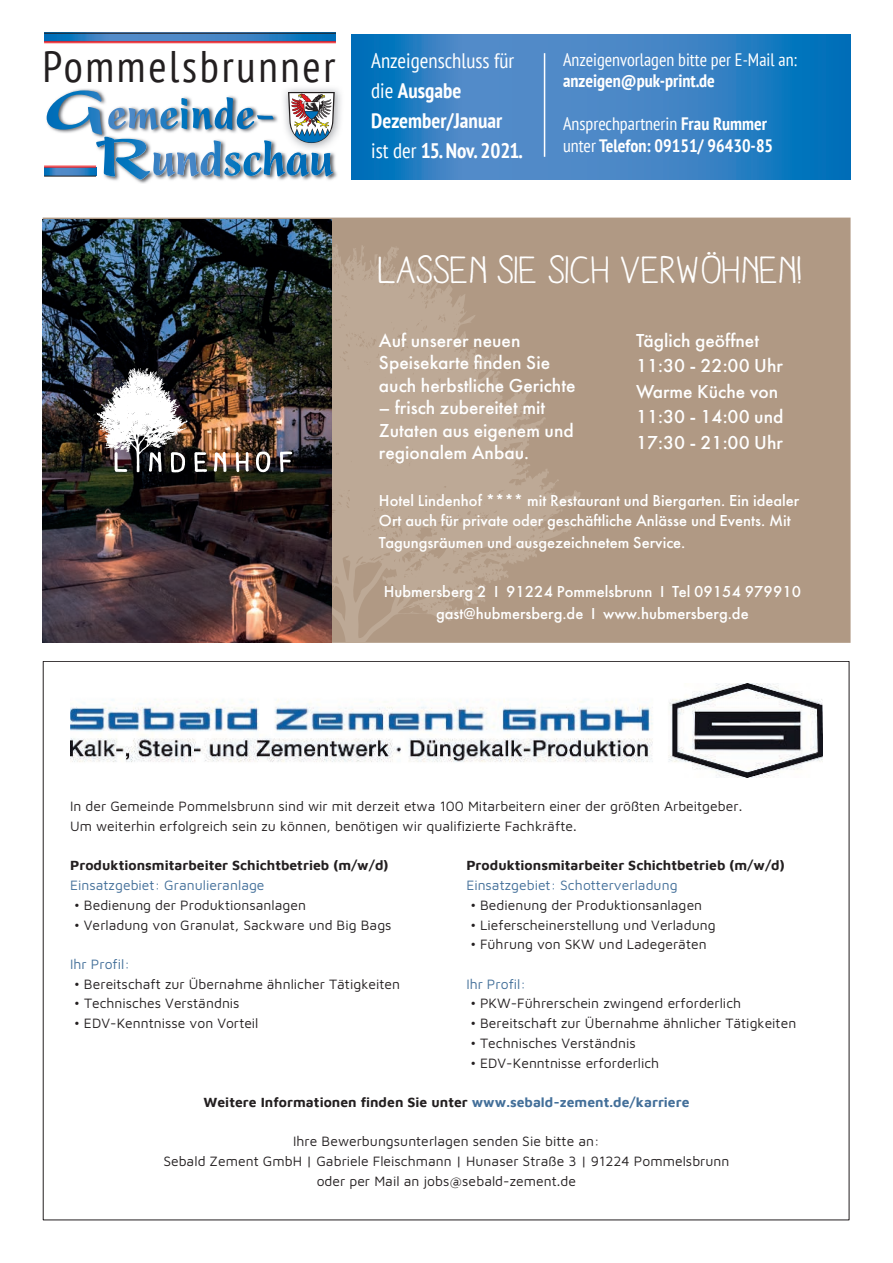
<style>
.page{position:relative;width:893px;height:1263px;background:#fff}
.page>*{position:absolute;margin:0;border:0;box-sizing:border-box;transform-origin:0 0}
.t1{font:39px "Aracne Reg";color:#fff}
.t2{font:700 condensed 21px/30px "PT Sans";color:#fff}
.t3{font:500 19.5px/22.5px "Futura";color:#fff}
.t4{font:700 condensed 18px/21.6px "PT Sans";color:#fff}
.t5{font:condensed 18px "PT Sans";color:#fff}
.t6{font:500 16.5px/19.8px "Futura";color:#fff}
.t7{font:13.95px/19.6px "Maven Pro";color:#231f20}
.t8{font:700 13.95px "Maven Pro";color:#231f20}
.t9{font:13.95px "Maven Pro";color:#436f99}
.s1{font-weight:400;font-size:44.1px;color:#231f20}
.s2{font-weight:400}
.s3{color:#436f99}
</style>
<div class="page">
<svg style="left:44px;top:34px;width:292px;height:7px;background:#3180c2"></svg>
<div style="left:44px;top:167px;width:52px;height:9px;background:#006fb9"></div>
<img style="left:284px;top:88px;width:54px;height:53px">
<svg style="left:47px;top:90px;width:288px;height:90px"></svg>
<hr style="left:44px;top:42px;width:292px;height:1px;background:#ee1d23">
<hr style="left:44px;top:41px;width:292px;height:1px;background:#ee1d23">
<hr style="left:44px;top:166px;width:52px;height:1px;background:#ee1d23">
<hr style="left:44px;top:167px;width:52px;height:1px;background:#ee1d23">
<hr style="left:44px;top:33px;width:292px;height:1px;background:#231f20">
<hr style="left:44px;top:176px;width:52px;height:1px;background:#231f20">
<svg style="left:351px;top:34px;width:499px;height:145px;background:#3180c2"></svg>
<hr style="left:544px;top:53px;width:1px;height:104px;background:#fff">
<img style="left:70px;top:683px;width:753px;height:95px">
<div style="left:43px;top:218px;width:807px;height:424px;background:#b09984"></div>
<svg style="left:332px;top:244px;width:249px;height:399px;fill:#bda996"></svg>
<img style="left:43px;top:219px;width:289px;height:424px">
<svg style="left:194px;top:452px;width:13px;height:20px"></svg>
<svg style="left:214px;top:452px;width:12px;height:20px"></svg>
<svg style="left:236px;top:452px;width:13px;height:20px"></svg>
<svg style="left:256px;top:451px;width:14px;height:21px"></svg>
<svg style="left:280px;top:451px;width:13px;height:21px"></svg>
<img style="left:97px;top:369px;width:91px;height:104px">
<h2 class="t2" style="left:371px;top:45px;width:153px;text-indent:-329px"><span class="s1">Pommelsbrunner</span> <span class="s2">Anzeigenschluss für die</span> Ausgabe<br>Dezember/Januar <span class="s2">ist der</span> 15. Nov. 2021.</h2>
<p class="t5" style="left:563px;top:48px;width:235px">Anzeigenvorlagen bitte per E-Mail an:</p>
<p class="t4" style="left:563px;top:70px;width:153px">anzeigen@puk-print.de</p>
<p class="t4" style="left:563px;top:113px;width:212px"><span class="s2">Ansprechpartnerin</span> Frau Rummer <span class="s2">unter</span> Telefon: 09151/ 96430-85</p>
<h1 class="t1" style="left:379px;top:248px;width:427px">LASSEN SIE SICH VERWÖHNEN!</h1>
<h3 class="t3" style="left:379px;top:329px;width:198px">Auf unserer neuen<br>Speisekarte finden Sie auch herbstliche Gerichte</h3>
<h3 class="t3" style="left:379px;top:397px;width:196px">– frisch zubereitet mit<br>Zutaten aus eigenem und regionalem Anbau.</h3>
<h3 class="t3" style="left:636px;top:328px;width:149px;line-height:25.5px">Täglich geöffnet<br>11:30 - 22:00 Uhr<br>Warme Küche von<br>11:30 - 14:00 und<br>17:30 - 21:00 Uhr</h3>
<p class="t6" style="left:379px;top:491px;width:422px">Hotel Lindenhof **** mit Restaurant und Biergarten. Ein idealer<br>Ort auch für private oder geschäftliche Anlässe und Events. Mit</p>
<p class="t6" style="left:379px;top:532px;width:308px">Tagungsräumen und ausgezeichnetem Service.</p>
<p class="t6" style="left:384px;top:581px;width:419px;line-height:21.6px;text-align:center">Hubmersberg 2 I 91224 Pommelsbrunn I Tel 09154 979910 gast@hubmersberg.de I www.hubmersberg.de</p>
<p class="t7" style="left:70px;top:796px;width:674px">In der Gemeinde Pommelsbrunn sind wir mit derzeit etwa 100 Mitarbeitern einer der größten Arbeitgeber.<br>Um weiterhin erfolgreich sein zu können, benötigen wir qualifizierte Fachkräfte.</p>
<p class="t8" style="left:70px;top:856px;width:320px">Produktionsmitarbeiter Schichtbetrieb (m/w/d)</p>
<p class="t9" style="left:70px;top:876px;width:196px">Einsatzgebiet: Granulieranlage</p>
<p class="t7" style="left:74px;top:894px;width:233px">• Bedienung der Produktionsanlagen</p>
<p class="t7" style="left:74px;top:914px;width:319px">• Verladung von Granulat, Sackware und Big Bags</p>
<p class="t9" style="left:70px;top:954px;width:61px">Ihr Profil:</p>
<p class="t7" style="left:74px;top:973px;width:327px">• Bereitschaft zur Übernahme ähnlicher Tätigkeiten</p>
<p class="t7" style="left:74px;top:993px;width:167px">• Technisches Verständnis</p>
<p class="t7" style="left:74px;top:1012px;width:186px">• EDV-Kenntnisse von Vorteil</p>
<p class="t8" style="left:466px;top:856px;width:320px">Produktionsmitarbeiter Schichtbetrieb (m/w/d)</p>
<p class="t9" style="left:466px;top:876px;width:213px">Einsatzgebiet: Schotterverladung</p>
<p class="t7" style="left:470px;top:894px;width:233px">• Bedienung der Produktionsanlagen</p>
<p class="t7" style="left:470px;top:914px;width:247px">• Lieferscheinerstellung und Verladung</p>
<p class="t7" style="left:470px;top:934px;width:238px">• Führung von SKW und Ladegeräten</p>
<p class="t9" style="left:466px;top:974px;width:61px">Ihr Profil:</p>
<p class="t7" style="left:470px;top:993px;width:272px">• PKW-Führerschein zwingend erforderlich</p>
<p class="t7" style="left:470px;top:1012px;width:327px">• Bereitschaft zur Übernahme ähnlicher Tätigkeiten</p>
<p class="t7" style="left:470px;top:1032px;width:167px">• Technisches Verständnis</p>
<p class="t7" style="left:470px;top:1052px;width:190px">• EDV-Kenntnisse erforderlich</p>
<p class="t8" style="left:203px;top:1092px;width:488px">Weitere Informationen finden Sie unter <span class="s3">www.sebald-zement.de/karriere</span></p>
<p class="t7" style="left:163px;top:1131px;width:567px;text-align:center">Ihre Bewerbungsunterlagen senden Sie bitte an:<br>Sebald Zement GmbH | Gabriele Fleischmann | Hunaser Straße 3 | 91224 Pommelsbrunn oder per Mail an jobs@sebald-zement.de</p>
</div>
